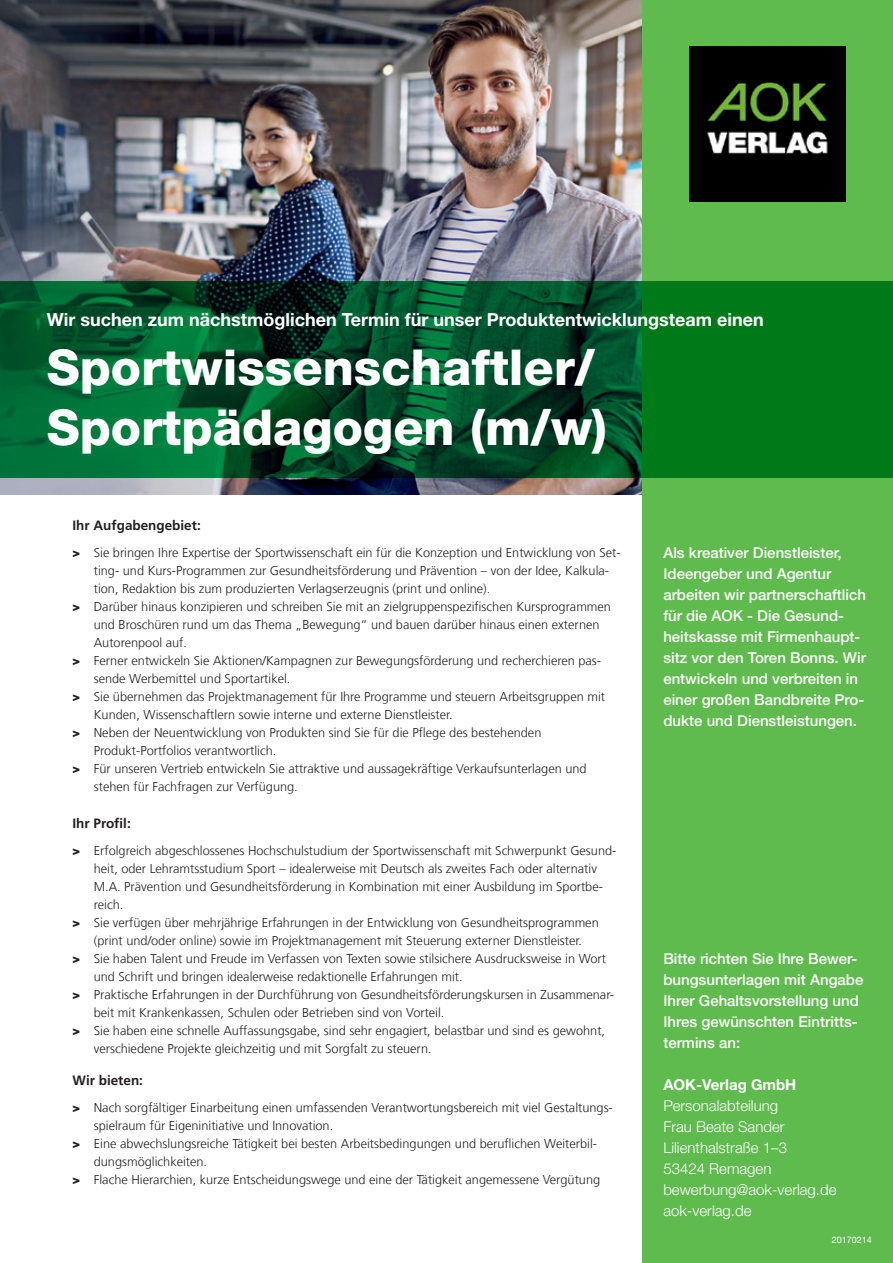
<style>
.page{position:relative;width:893px;height:1263px;background:#fff}
.page>*{position:absolute;margin:0;border:0;box-sizing:border-box;transform-origin:0 0}
.t1{font:800 49.5px/59.4px "Helvetica Neue LT Std";color:#fff}
.t2{font:700 18px "Helvetica Neue LT Std";color:#fff}
.t3{font:500 15px/21px "Helvetica Neue LT Std";color:#fff}
.t4{font:300 15px/21px "Helvetica Neue LT Std";color:#fff}
.t5{font:700 15px "Helvetica Neue LT Std";color:#fff}
.t6{font:700 13.5px "Frutiger LT Com";color:#231f20}
.t7{font:300 12.75px "Frutiger LT Com";color:#231f20}
.t8{font:9px "Helvetica Neue";color:#fff}
.s1{font-family:"Helvetica Neue LT Std";font-weight:800}
</style>
<div class="page">
<img style="left:0;top:0;width:642px;height:495px">
<div style="left:642px;top:511px;width:251px;height:752px;background:#5fbb4e"></div>
<div style="left:642px;top:0;width:251px;height:523px;background:#5fbb4e"></div>
<img style="left:690px;top:47px;width:155px;height:155px">
<svg style="left:0;top:281px;width:893px;height:196px;background:#005c26"></svg>
<h2 class="t2" style="left:47px;top:308px;width:718px">Wir suchen zum nächstmöglichen Termin für unser Produktentwicklungsteam einen</h2>
<h1 class="t1" style="left:47px;top:338px;width:562px">Sportwissenschaftler/<br>Sportpädagogen (m/w)</h1>
<p class="t6" style="left:73px;top:518px;width:130px">Ihr Aufgabengebiet:</p>
<p class="t7" style="left:73px;top:545px;width:550px"><span class="s1">&gt;</span> Sie bringen Ihre Expertise der Sportwissenschaft ein für die Konzeption und Entwicklung von Set-</p>
<p class="t7" style="left:94px;top:563px;width:517px">ting- und Kurs-Programmen zur Gesundheitsförderung und Prävention – von der Idee, Kalkula-</p>
<p class="t7" style="left:94px;top:581px;width:398px">tion, Redaktion bis zum produzierten Verlagserzeugnis (print und online).</p>
<p class="t7" style="left:73px;top:599px;width:540px"><span class="s1">&gt;</span> Darüber hinaus konzipieren und schreiben Sie mit an zielgruppenspezifischen Kursprogrammen</p>
<p class="t7" style="left:94px;top:617px;width:507px">und Broschüren rund um das Thema „Bewegung“ und bauen darüber hinaus einen externen</p>
<p class="t7" style="left:94px;top:635px;width:95px">Autorenpool auf.</p>
<p class="t7" style="left:73px;top:653px;width:530px"><span class="s1">&gt;</span> Ferner entwickeln Sie Aktionen/Kampagnen zur Bewegungsförderung und recherchieren pas-</p>
<p class="t7" style="left:94px;top:671px;width:198px">sende Werbemittel und Sportartikel.</p>
<p class="t7" style="left:73px;top:689px;width:534px"><span class="s1">&gt;</span> Sie übernehmen das Projektmanagement für Ihre Programme und steuern Arbeitsgruppen mit</p>
<p class="t7" style="left:94px;top:707px;width:360px">Kunden, Wissenschaftlern sowie interne und externe Dienstleister.</p>
<p class="t7" style="left:73px;top:725px;width:470px"><span class="s1">&gt;</span> Neben der Neuentwicklung von Produkten sind Sie für die Pflege des bestehenden</p>
<p class="t7" style="left:94px;top:743px;width:184px">Produkt-Portfolios verantwortlich.</p>
<p class="t7" style="left:73px;top:761px;width:516px"><span class="s1">&gt;</span> Für unseren Vertrieb entwickeln Sie attraktive und aussagekräftige Verkaufsunterlagen und</p>
<p class="t7" style="left:94px;top:779px;width:206px">stehen für Fachfragen zur Verfügung.</p>
<p class="t6" style="left:73px;top:815px;width:60px">Ihr Profil:</p>
<p class="t7" style="left:73px;top:843px;width:545px"><span class="s1">&gt;</span> Erfolgreich abgeschlossenes Hochschulstudium der Sportwissenschaft mit Schwerpunkt Gesund-</p>
<p class="t7" style="left:94px;top:861px;width:505px">heit, oder Lehramtsstudium Sport – idealerweise mit Deutsch als zweites Fach oder alternativ</p>
<p class="t7" style="left:94px;top:879px;width:511px">M.A. Prävention und Gesundheitsförderung in Kombination mit einer Ausbildung im Sportbe-</p>
<p class="t7" style="left:94px;top:897px;width:31px">reich.</p>
<p class="t7" style="left:73px;top:915px;width:528px"><span class="s1">&gt;</span> Sie verfügen über mehrjährige Erfahrungen in der Entwicklung von Gesundheitsprogrammen</p>
<p class="t7" style="left:94px;top:933px;width:490px">(print und/oder online) sowie im Projektmanagement mit Steuerung externer Dienstleister.</p>
<p class="t7" style="left:73px;top:951px;width:535px"><span class="s1">&gt;</span> Sie haben Talent und Freude im Verfassen von Texten sowie stilsichere Ausdrucksweise in Wort</p>
<p class="t7" style="left:94px;top:969px;width:370px">und Schrift und bringen idealerweise redaktionelle Erfahrungen mit.</p>
<p class="t7" style="left:73px;top:987px;width:543px"><span class="s1">&gt;</span> Praktische Erfahrungen in der Durchführung von Gesundheitsförderungskursen in Zusammenar-</p>
<p class="t7" style="left:94px;top:1005px;width:352px">beit mit Krankenkassen, Schulen oder Betrieben sind von Vorteil.</p>
<p class="t7" style="left:73px;top:1023px;width:534px"><span class="s1">&gt;</span> Sie haben eine schnelle Auffassungsgabe, sind sehr engagiert, belastbar und sind es gewohnt,</p>
<p class="t7" style="left:94px;top:1041px;width:339px">verschiedene Projekte gleichzeitig und mit Sorgfalt zu steuern.</p>
<p class="t6" style="left:73px;top:1072px;width:72px">Wir bieten:</p>
<p class="t7" style="left:73px;top:1100px;width:542px"><span class="s1">&gt;</span> Nach sorgfältiger Einarbeitung einen umfassenden Verantwortungsbereich mit viel Gestaltungs-</p>
<p class="t7" style="left:94px;top:1118px;width:241px">spielraum für Eigeninitiative und Innovation.</p>
<p class="t7" style="left:73px;top:1136px;width:526px"><span class="s1">&gt;</span> Eine abwechslungsreiche Tätigkeit bei besten Arbeitsbedingungen und beruflichen Weiterbil-</p>
<p class="t7" style="left:94px;top:1154px;width:115px">dungsmöglichkeiten.</p>
<p class="t7" style="left:73px;top:1172px;width:529px"><span class="s1">&gt;</span> Flache Hierarchien, kurze Entscheidungswege und eine der Tätigkeit angemessene Vergütung</p>
<p class="t3" style="left:663px;top:542px;width:204px">Als kreativer Dienstleister,<br>Ideengeber und Agentur arbeiten wir partnerschaftlich für die AOK - Die Gesund&shy;heitskasse mit Firmenhaupt&shy;sitz vor den Toren Bonns. Wir entwickeln und verbreiten in einer großen Bandbreite Pro&shy;dukte und Dienstleistungen.</p>
<p class="t3" style="left:663px;top:948px;width:202px">Bitte richten Sie Ihre Bewer&shy;bungsunterlagen mit Angabe<br>Ihrer Gehaltsvorstellung und<br>Ihres gewünschten Eintritts&shy;termins an:</p>
<p class="t5" style="left:663px;top:1075px;width:135px">AOK-Verlag GmbH</p>
<p class="t4" style="left:663px;top:1095px;width:175px">Personalabteilung<br>Frau Beate Sander<br>Lilienthalstraße 1–3<br>53424 Remagen bewerbung@aok-verlag.de aok-verlag.de</p>
<p class="t8" style="left:832px;top:1233px;width:42px">20170214</p>
</div>
